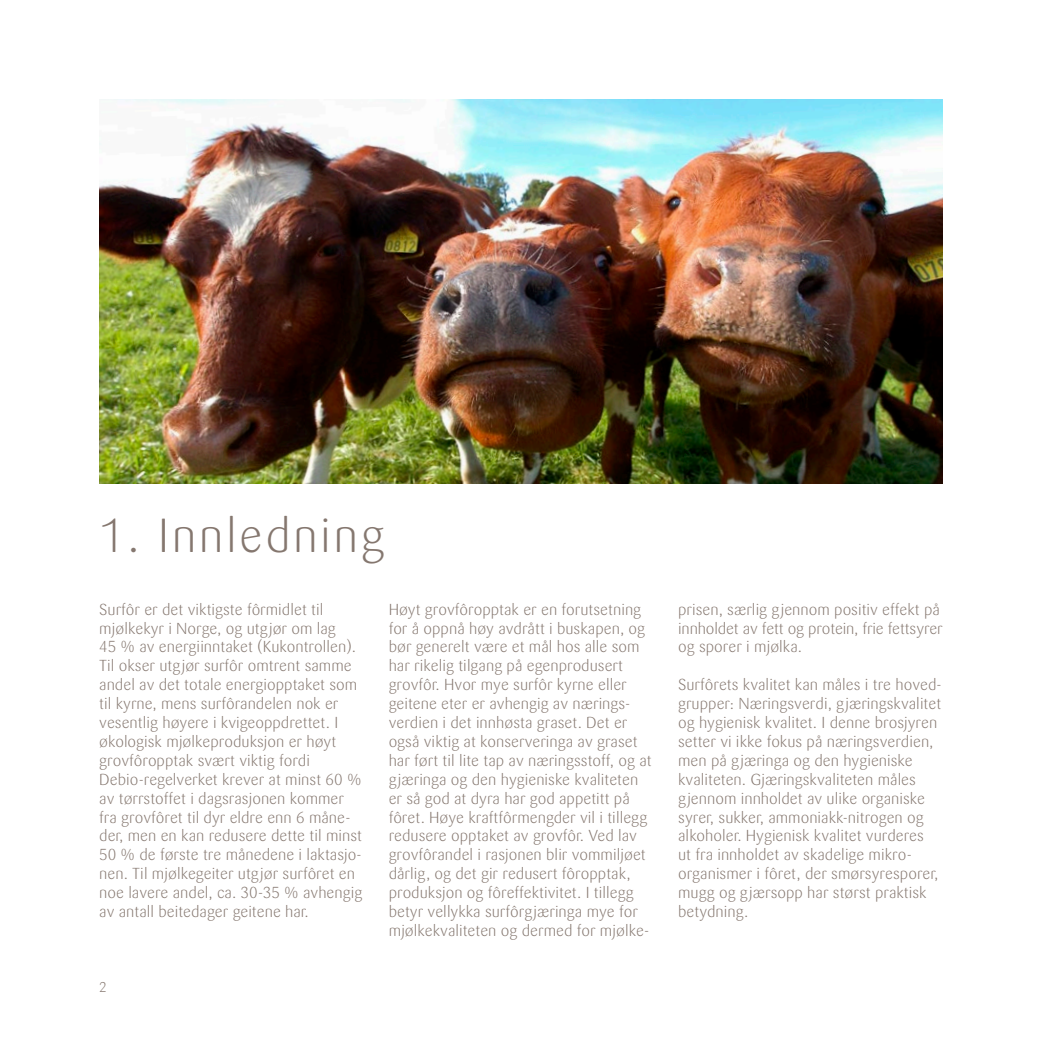
<style>
.page{position:relative;width:1042px;height:1042px;background:#fff}
.page>*{position:absolute;margin:0;border:0;box-sizing:border-box;transform-origin:0 0}
.t1{font:300 47.25px "TINE Sari";letter-spacing:.05em;color:#85776f}
.t2{font:300 15.75px/18.9px "TINE Sari";color:#85776f}
.t3{font:300 14px "TINE Sari";color:#85776f}
</style>
<div class="page">
<img style="left:99px;top:99px;width:844px;height:384px">
<h1 class="t1" style="left:99px;top:508px;width:287px">1. Innledning</h1>
<p class="t2" style="left:99px;top:600px;width:265px">Surfôr er det viktigste fôrmidlet til mjølkekyr i Norge, og utgjør om lag<br>45 % av energiinntaket (Kukontrollen).<br>Til okser utgjør surfôr omtrent samme andel av det totale energiopptaket som til kyrne, mens surfôrandelen nok er vesentlig høyere i kvigeoppdrettet. I økologisk mjølkeproduksjon er høyt grovfôropptak svært viktig fordi Debio-regelverket krever at minst 60 % av tørrstoffet i dagsrasjonen kommer fra grovfôret til dyr eldre enn 6 måne&shy;der, men en kan redusere dette til minst 50 % de første tre månedene i laktasjo&shy;nen. Til mjølkegeiter utgjør surfôret en noe lavere andel, ca. 30-35 % avhengig av antall beitedager geitene har.</p>
<p class="t2" style="left:389px;top:600px;width:265px">Høyt grovfôropptak er en forutsetning for å oppnå høy avdrått i buskapen, og bør generelt være et mål hos alle som har rikelig tilgang på egenprodusert grovfôr. Hvor mye surfôr kyrne eller geitene eter er avhengig av nærings&shy;verdien i det innhøsta graset. Det er også viktig at konserveringa av graset har ført til lite tap av næringsstoff, og at gjæringa og den hygieniske kvaliteten er så god at dyra har god appetitt på fôret. Høye kraftfôrmengder vil i tillegg redusere opptaket av grovfôr. Ved lav grovfôrandel i rasjonen blir vommiljøet dårlig, og det gir redusert fôropptak, produksjon og fôreffektivitet. I tillegg betyr vellykka surfôrgjæringa mye for mjølkekvaliteten og dermed for mjølke-</p>
<p class="t2" style="left:678px;top:600px;width:266px">prisen, særlig gjennom positiv effekt på innholdet av fett og protein, frie fettsyrer og sporer i mjølka.</p>
<p class="t2" style="left:678px;top:675px;width:265px">Surfôrets kvalitet kan måles i tre hoved&shy;grupper: Næringsverdi, gjæringskvalitet og hygienisk kvalitet. I denne brosjyren setter vi ikke fokus på næringsverdien, men på gjæringa og den hygieniske kvaliteten. Gjæringskvaliteten måles gjennom innholdet av ulike organiske syrer, sukker, ammoniakk-nitrogen og alkoholer. Hygienisk kvalitet vurderes<br>ut fra innholdet av skadelige mikro&shy;organismer i fôret, der smørsyresporer, mugg og gjærsopp har størst praktisk betydning.</p>
<p class="t3" style="left:99px;top:979px;width:9px">2</p>
</div>
